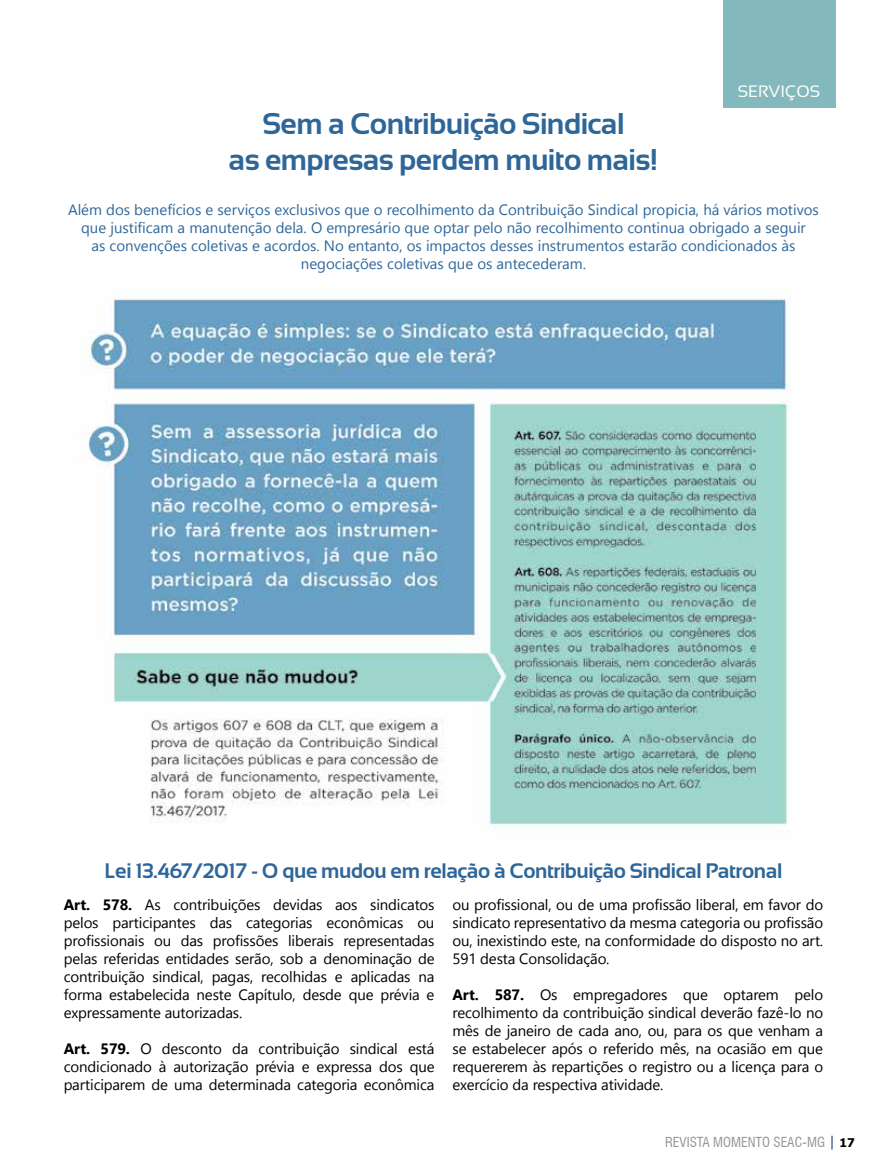
<style>
.page{position:relative;width:887px;height:1174px;background:#fff}
.page>*{position:absolute;margin:0;border:0;box-sizing:border-box;transform-origin:0 0}
.t1{font:700 30px/36px "Sansation";letter-spacing:-.02em;color:#2e6699;text-align:center}
.t2{font:700 21px "Sansation";letter-spacing:-.02em;color:#2e6699}
.t3{font:16.5px "Sansation";color:#fff}
.t4{font:15px/18px "Gadugi";letter-spacing:-.01em;color:#000;text-align:justify}
.t5{font:15px/18px "Gadugi";color:#2e679a;text-align:center}
.t6{font:condensed 13.5px "Swiss 721 BT";color:#939598}
.s1{font-weight:700}
.s2{font-family:"Tahoma";font-weight:700;font-stretch:normal;font-size:12px;color:#000}
</style>
<div class="page">
<svg style="left:831px;top:1135px;width:1px;height:14px"></svg>
<div style="left:723px;top:0;width:113px;height:107px;background:#83b8bc"></div>
<img style="left:85px;top:287px;width:706px;height:540px">
<h1 class="t1" style="left:229px;top:105px;width:431px">Sem a Contribuição Sindical<br>as empresas perdem muito mais!</h1>
<p class="t3" style="left:737px;top:82px;width:71px">SERVIÇOS</p>
<p class="t5" style="left:68px;top:201px;width:752px">Além dos benefícios e serviços exclusivos que o recolhimento da Contribuição Sindical propicia, há vários motivos que justificam a manutenção dela. O empresário que optar pelo não recolhimento continua obrigado a seguir<br>as convenções coletivas e acordos. No entanto, os impactos desses instrumentos estarão condicionados às negociações coletivas que os antecederam.</p>
<h2 class="t2" style="left:105px;top:859px;width:679px">Lei 13.467/2017 - O que mudou em relação à Contribuição Sindical Patronal</h2>
<p class="t4" style="left:64px;top:895px;width:372px"><span class="s1">Art. 578.</span> As contribuições devidas aos sindicatos pelos participantes das categorias econômicas ou profissionais ou das profissões liberais representadas pelas referidas entidades serão, sob a denominação de contribuição sindical, pagas, recolhidas e aplicadas na forma estabelecida neste Capítulo, desde que prévia e expressamente autorizadas.</p>
<p class="t4" style="left:64px;top:1039px;width:372px"><span class="s1">Art. 579.</span> O desconto da contribuição sindical está condicionado à autorização prévia e expressa dos que participarem de uma determinada categoria econômica</p>
<p class="t4" style="left:452px;top:895px;width:372px">ou profissional, ou de uma profissão liberal, em favor do sindicato representativo da mesma categoria ou profissão ou, inexistindo este, na conformidade do disposto no art.<br>591 desta Consolidação.</p>
<p class="t4" style="left:452px;top:985px;width:372px"><span class="s1">Art. 587.</span> Os empregadores que optarem pelo recolhimento da contribuição sindical deverão fazê-lo no mês de janeiro de cada ano, ou, para os que venham a se estabelecer após o referido mês, na ocasião em que requererem às repartições o registro ou a licença para o exercício da respectiva atividade.</p>
<p class="t6" style="left:665px;top:1134px;width:191px">REVISTA MOMENTO SEAC-MG <span class="s2">17</span></p>
</div>
